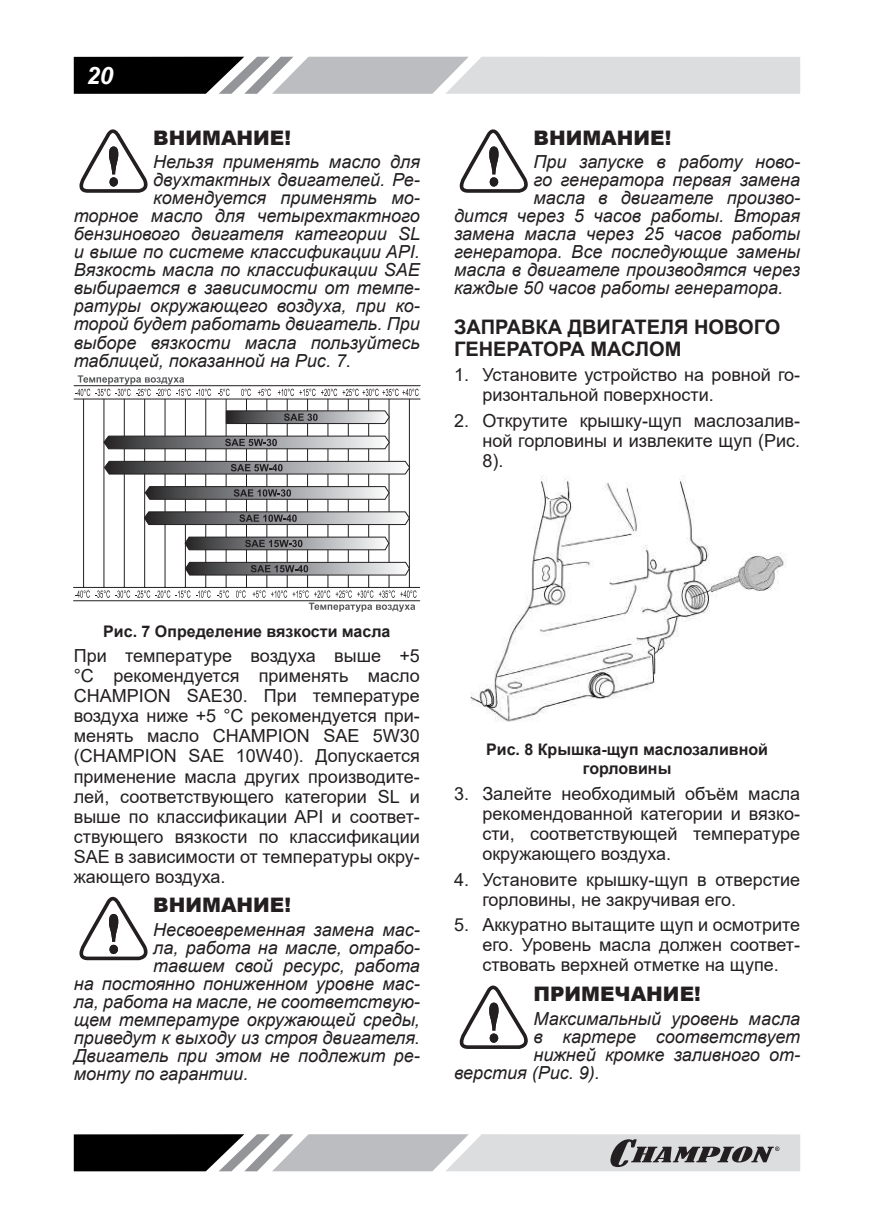
<style>
.page{position:relative;width:874px;height:1225px;background:#fff}
.page>*{position:absolute;margin:0;border:0;box-sizing:border-box;transform-origin:0 0}
.t1{font:italic 700 24px "Arial";color:#fff}
.t2{font:700 20px/22px "Arial";color:#231f20}
.t3{font:900 20px "Arial";color:#231f20}
.t4{font:italic 18px "Arial";color:#231f20}
.t5{font:18px/20px "Arial";color:#231f20;text-align:justify}
.t6{font:700 16px/19.2px "Arial";color:#231f20;text-align:center}
</style>
<div class="page">
<svg style="left:74px;top:57px;width:725px;height:37px"></svg>
<svg style="left:74px;top:1134px;width:725px;height:37px"></svg>
<svg style="left:79px;top:129px;width:69px;height:64px"></svg>
<svg style="left:218px;top:389px;width:11px;height:7px"></svg>
<svg style="left:241px;top:389px;width:10px;height:7px"></svg>
<svg style="left:258px;top:389px;width:13px;height:7px"></svg>
<svg style="left:278px;top:389px;width:37px;height:7px"></svg>
<svg style="left:321px;top:389px;width:97px;height:7px"></svg>
<hr style="left:74px;top:385px;width:346px;height:1px;background:#231f20">
<hr style="left:74px;top:398px;width:346px;height:1px;background:#231f20">
<svg style="left:75px;top:590px;width:115px;height:8px"></svg>
<svg style="left:196px;top:590px;width:14px;height:8px"></svg>
<svg style="left:217px;top:590px;width:12px;height:8px"></svg>
<svg style="left:236px;top:590px;width:9px;height:8px"></svg>
<svg style="left:252px;top:590px;width:13px;height:8px"></svg>
<hr style="left:73px;top:587px;width:346px;height:1px;background:#231f20">
<hr style="left:73px;top:600px;width:346px;height:1px;background:#231f20">
<hr style="left:83px;top:399px;width:1px;height:188px;background:#231f20">
<hr style="left:103px;top:399px;width:1px;height:188px;background:#231f20">
<hr style="left:124px;top:399px;width:1px;height:188px;background:#231f20">
<hr style="left:144px;top:399px;width:1px;height:188px;background:#231f20">
<hr style="left:164px;top:399px;width:1px;height:188px;background:#231f20">
<hr style="left:185px;top:399px;width:1px;height:188px;background:#231f20">
<hr style="left:205px;top:399px;width:1px;height:188px;background:#231f20">
<hr style="left:225px;top:399px;width:1px;height:188px;background:#231f20">
<hr style="left:246px;top:399px;width:1px;height:188px;background:#231f20">
<hr style="left:266px;top:399px;width:1px;height:188px;background:#231f20">
<hr style="left:286px;top:399px;width:1px;height:188px;background:#231f20">
<hr style="left:307px;top:399px;width:1px;height:188px;background:#231f20">
<hr style="left:327px;top:399px;width:1px;height:188px;background:#231f20">
<hr style="left:347px;top:399px;width:1px;height:188px;background:#231f20">
<hr style="left:368px;top:399px;width:1px;height:188px;background:#231f20">
<hr style="left:388px;top:399px;width:1px;height:188px;background:#231f20">
<hr style="left:408px;top:399px;width:1px;height:188px;background:#231f20">
<svg style="left:75px;top:375px;width:136px;height:21px"></svg>
<svg style="left:271px;top:590px;width:145px;height:22px"></svg>
<svg style="left:184px;top:561px;width:226px;height:15px"></svg>
<svg style="left:184px;top:536px;width:206px;height:15px"></svg>
<svg style="left:144px;top:511px;width:266px;height:15px"></svg>
<svg style="left:144px;top:485px;width:246px;height:16px"></svg>
<svg style="left:103px;top:460px;width:307px;height:15px"></svg>
<svg style="left:103px;top:435px;width:287px;height:15px"></svg>
<svg style="left:225px;top:410px;width:165px;height:15px"></svg>
<svg style="left:79px;top:897px;width:69px;height:63px"></svg>
<svg style="left:459px;top:129px;width:69px;height:64px"></svg>
<img style="left:470px;top:476px;width:316px;height:246px">
<svg style="left:459px;top:985px;width:69px;height:64px"></svg>
<h1 class="t1" style="left:87px;top:59px;width:28px">20</h1>
<p class="t3" style="left:153px;top:123px;width:139px">ВНИМАНИЕ!</p>
<p class="t4" style="left:153px;top:150px;width:268px">Нельзя применять масло для</p>
<p class="t4" style="left:153px;top:168px;width:268px">двухтактных двигателей. Ре-</p>
<p class="t4" style="left:153px;top:186px;width:268px">комендуется применять мо-</p>
<p class="t4" style="left:74px;top:204px;width:347px">торное масло для четырехтактного</p>
<p class="t4" style="left:74px;top:222px;width:348px">бензинового двигателя категории SL</p>
<p class="t4" style="left:74px;top:240px;width:347px">и выше по системе классификации API.</p>
<p class="t4" style="left:74px;top:258px;width:347px">Вязкость масла по классификации SAE</p>
<p class="t4" style="left:74px;top:276px;width:347px">выбирается в зависимости от темпе-</p>
<p class="t4" style="left:74px;top:294px;width:347px">ратуры окружающего воздуха, при ко-</p>
<p class="t4" style="left:74px;top:312px;width:347px">торой будет работать двигатель. При</p>
<p class="t4" style="left:74px;top:330px;width:347px">выборе вязкости масла пользуйтесь</p>
<p class="t4" style="left:74px;top:348px;width:278px">таблицей, показанной на Рис. 7.</p>
<p class="t3" style="left:533px;top:123px;width:139px">ВНИМАНИЕ!</p>
<p class="t4" style="left:533px;top:150px;width:268px">При запуске в работу ново-</p>
<p class="t4" style="left:533px;top:168px;width:268px">го генератора первая замена</p>
<p class="t4" style="left:533px;top:186px;width:268px">масла в двигателе произво-</p>
<p class="t4" style="left:454px;top:204px;width:347px">дится через 5 часов работы. Вторая</p>
<p class="t4" style="left:454px;top:222px;width:347px">замена масла через 25 часов работы</p>
<p class="t4" style="left:454px;top:240px;width:347px">генератора. Все последующие замены</p>
<p class="t4" style="left:454px;top:258px;width:347px">масла в двигателе производятся через</p>
<p class="t4" style="left:454px;top:276px;width:330px">каждые 50 часов работы генератора.</p>
<p class="t2" style="left:454px;top:316px;width:328px">ЗАПРАВКА ДВИГАТЕЛЯ НОВОГО<br>ГЕНЕРАТОРА МАСЛОМ</p>
<p class="t5" style="left:482px;top:365px;width:319px;text-indent:-28px">1. Установите устройство на ровной го&shy;ризонтальной поверхности.</p>
<p class="t5" style="left:482px;top:410px;width:319px;text-indent:-28px">2. Открутите крышку-щуп маслозалив&shy;ной горловины и извлеките щуп (Рис.<br>8).</p>
<p class="t6" style="left:103px;top:622px;width:288px">Рис. 7 Определение вязкости масла</p>
<p class="t5" style="left:74px;top:646px;width:347px">При температуре воздуха выше +5 °C рекомендуется применять масло CHAMPION SAE30. При температуре воздуха ниже +5 °C рекомендуется при&shy;менять масло CHAMPION SAE 5W30 (CHAMPION SAE 10W40). Допускается применение масла других производите&shy;лей, соответствующего категории SL и выше по классификации API и соответ&shy;ствующего вязкости по классификации SAE в зависимости от температуры окру&shy;жающего воздуха.</p>
<p class="t3" style="left:153px;top:890px;width:139px">ВНИМАНИЕ!</p>
<p class="t4" style="left:153px;top:918px;width:268px">Несвоевременная замена мас-</p>
<p class="t4" style="left:153px;top:936px;width:268px">ла, работа на масле, отрабо-</p>
<p class="t4" style="left:153px;top:954px;width:268px">тавшем свой ресурс, работа</p>
<p class="t4" style="left:74px;top:972px;width:347px">на постоянно пониженном уровне мас-</p>
<p class="t4" style="left:74px;top:990px;width:347px">ла, работа на масле, не соответствую-</p>
<p class="t4" style="left:74px;top:1008px;width:347px">щем температуре окружающей среды,</p>
<p class="t4" style="left:74px;top:1026px;width:347px">приведут к выходу из строя двигателя.</p>
<p class="t4" style="left:74px;top:1044px;width:347px">Двигатель при этом не подлежит ре-</p>
<p class="t4" style="left:74px;top:1062px;width:176px">монту по гарантии.</p>
<p class="t6" style="left:486px;top:740px;width:283px">Рис. 8 Крышка-щуп маслозаливной горловины</p>
<p class="t5" style="left:482px;top:783px;width:319px;text-indent:-28px">3. Залейте необходимый объём масла рекомендованной категории и вязко&shy;сти, соответствующей температуре окружающего воздуха.</p>
<p class="t5" style="left:482px;top:869px;width:319px;text-indent:-28px">4. Установите крышку-щуп в отверстие горловины, не закручивая его.</p>
<p class="t5" style="left:482px;top:914px;width:319px;text-indent:-28px">5. Аккуратно вытащите щуп и осмотрите его. Уровень масла должен соответ&shy;ствовать верхней отметке на щупе.</p>
<p class="t3" style="left:533px;top:979px;width:169px">ПРИМЕЧАНИЕ!</p>
<p class="t4" style="left:533px;top:1006px;width:268px">Максимальный уровень масла</p>
<p class="t4" style="left:533px;top:1024px;width:268px">в картере соответствует</p>
<p class="t4" style="left:533px;top:1042px;width:268px">нижней кромке заливного от-</p>
<p class="t4" style="left:454px;top:1060px;width:147px">верстия (Рис. 9).</p>
</div>
